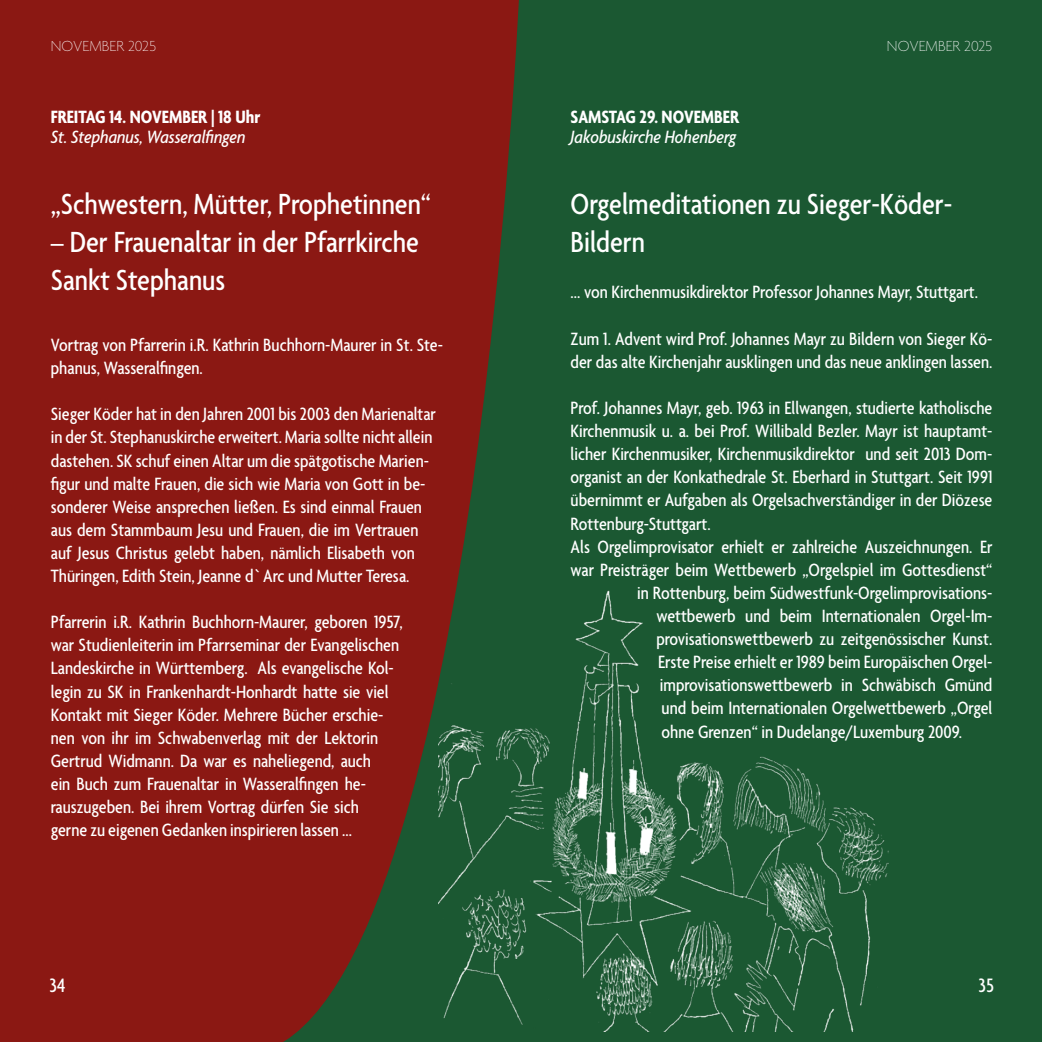
<style>
.page{position:relative;width:1042px;height:1042px;background:#fff}
.page>*{position:absolute;margin:0;border:0;box-sizing:border-box;transform-origin:0 0}
.t1{font:500 condensed 31.5px/37.8px "Agenda";color:#fff}
.t2{font:500 condensed 21px "Agenda";color:#fff}
.t3{font:500 condensed 19.25px/23.1px "Agenda";color:#fff}
.t4{font:italic 500 condensed 19.25px "Agenda";color:#fff}
.t5{font:700 condensed 19.25px "Agenda";color:#fff}
.t6{font:100 15.75px "Agenda";color:#fff}
</style>
<div class="page">
<div style="left:0;top:0;width:625px;height:1042px;background:#8b1813"></div>
<div style="left:520px;top:0;width:522px;height:1042px;background:#1b5832"></div>
<svg style="left:283px;top:0;width:237px;height:1042px"></svg>
<img style="left:438px;top:587px;width:450px;height:444px">
<p class="t6" style="left:51px;top:37px;width:107px">NOVEMBER 2025</p>
<p class="t6" style="left:887px;top:37px;width:107px">NOVEMBER 2025</p>
<p class="t5" style="left:51px;top:106px;width:211px">FREITAG 14. NOVEMBER | 18 Uhr</p>
<p class="t4" style="left:51px;top:126px;width:196px">St. Stephanus, Wasseralfingen</p>
<h1 class="t1" style="left:51px;top:187px;width:382px">„Schwestern, Mütter, Prophetinnen“</h1>
<h1 class="t1" style="left:51px;top:225px;width:370px">– Der Frauenaltar in der Pfarrkirche<br>Sankt Stephanus</h1>
<p class="t3" style="left:51px;top:334px;width:394px">Vortrag von Pfarrerin i.R. Kathrin Buchhorn-Maurer in St. Ste&shy;phanus, Wasseralfingen.</p>
<p class="t3" style="left:51px;top:404px;width:386px">Sieger Köder hat in den Jahren 2001 bis 2003 den Marienaltar in der St. Stephanuskirche erweitert. Maria sollte nicht allein dastehen. SK schuf einen Altar um die spätgotische Marien&shy;figur und malte Frauen, die sich wie Maria von Gott in be&shy;sonderer Weise ansprechen ließen. Es sind einmal Frauen aus dem Stammbaum Jesu und Frauen, die im Vertrauen auf Jesus Christus gelebt haben, nämlich Elisabeth von Thüringen, Edith Stein, Jeanne d`Arc und Mutter Teresa.</p>
<p class="t3" style="left:51px;top:612px;width:353px">Pfarrerin i.R. Kathrin Buchhorn-Maurer, geboren 1957, war Studienleiterin im Pfarrseminar der Evangelischen Landeskirche in Württemberg. Als evangelische Kol&shy;legin zu SK in Frankenhardt-Honhardt hatte sie viel Kontakt mit Sieger Köder. Mehrere Bücher erschie&shy;nen von ihr im Schwabenverlag mit der Lektorin Gertrud Widmann. Da war es naheliegend, auch<br>ein Buch zum Frauenaltar in Wasseralfingen he&shy;rauszugeben. Bei ihrem Vortrag dürfen Sie sich<br>gerne zu eigenen Gedanken inspirieren lassen ...</p>
<p class="t5" style="left:570px;top:106px;width:170px">SAMSTAG 29. NOVEMBER</p>
<p class="t4" style="left:570px;top:127px;width:167px">Jakobuskirche Hohenberg</p>
<h1 class="t1" style="left:570px;top:187px;width:383px">Orgelmeditationen zu Sieger-Köder-<br>Bildern</h1>
<p class="t3" style="left:570px;top:282px;width:409px">... von Kirchenmusikdirektor Professor Johannes Mayr, Stuttgart.</p>
<p class="t3" style="left:570px;top:328px;width:423px">Zum 1. Advent wird Prof. Johannes Mayr zu Bildern von Sieger Kö&shy;der das alte Kirchenjahr ausklingen und das neue anklingen lassen.</p>
<p class="t3" style="left:570px;top:397px;width:423px">Prof. Johannes Mayr, geb. 1963 in Ellwangen, studierte katholische</p>
<p class="t3" style="left:570px;top:421px;width:423px">Kirchenmusik u. a. bei Prof. Willibald Bezler. Mayr ist hauptamt-</p>
<p class="t3" style="left:570px;top:444px;width:423px">licher Kirchenmusiker, Kirchenmusikdirektor und seit 2013 Dom-</p>
<p class="t3" style="left:570px;top:467px;width:423px">organist an der Konkathedrale St. Eberhard in Stuttgart. Seit 1991</p>
<p class="t3" style="left:570px;top:490px;width:423px">übernimmt er Aufgaben als Orgelsachverständiger in der Diözese</p>
<p class="t3" style="left:570px;top:513px;width:142px">Rottenburg-Stuttgart.</p>
<p class="t3" style="left:570px;top:536px;width:423px">Als Orgelimprovisator erhielt er zahlreiche Auszeichnungen. Er</p>
<p class="t3" style="left:570px;top:559px;width:423px">war Preisträger beim Wettbewerb „Orgelspiel im Gottesdienst“</p>
<p class="t3" style="left:637px;top:582px;width:357px">in Rottenburg, beim Südwestfunk-Orgelimprovisations-</p>
<p class="t3" style="left:656px;top:605px;width:337px">wettbewerb und beim Internationalen Orgel-Im-</p>
<p class="t3" style="left:656px;top:628px;width:337px">provisationswettbewerb zu zeitgenössischer Kunst.</p>
<p class="t3" style="left:658px;top:652px;width:336px">Erste Preise erhielt er 1989 beim Europäischen Orgel-</p>
<p class="t3" style="left:660px;top:675px;width:334px">improvisationswettbewerb in Schwäbisch Gmünd</p>
<p class="t3" style="left:661px;top:698px;width:332px">und beim Internationalen Orgelwettbewerb „Orgel</p>
<p class="t3" style="left:661px;top:721px;width:302px">ohne Grenzen“ in Dudelange/Luxemburg 2009.</p>
<p class="t2" style="left:50px;top:974px;width:17px">34</p>
<p class="t2" style="left:978px;top:974px;width:17px">35</p>
</div>
